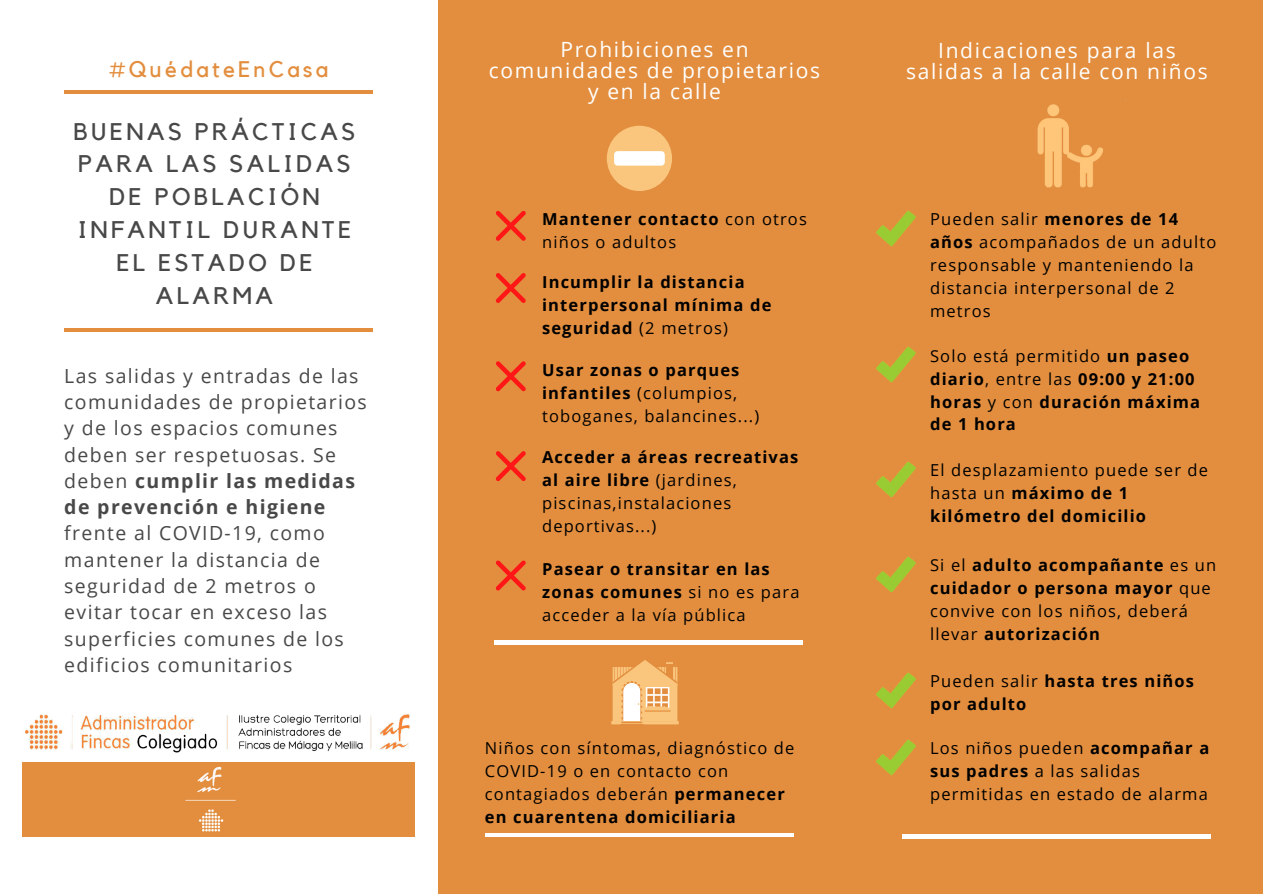
<style>
.page{position:relative;width:1263px;height:894px;background:#fff}
.page>*{position:absolute;margin:0;border:0;box-sizing:border-box;transform-origin:0 0}
.t1{font:24px/32.8px "Kollektif";letter-spacing:.14em;color:#474847;text-align:center}
.t2{font:22.5px "Kollektif";letter-spacing:.14em;color:#e38e3e}
.t3{font:21px/20.9px "Open Sans";letter-spacing:.08em;color:#fff;text-align:center}
.t4{font:19.5px/26.2px "Open Sans";letter-spacing:.07em;color:#474847}
.t5{font:16.5px/23px "Open Sans";letter-spacing:.07em;color:#000}
.t6{font:700 16.5px/23px "Open Sans";letter-spacing:.07em;color:#000}
.s1{font-weight:700}
.s2{font-weight:400}
</style>
<div class="page">
<div style="left:639px;top:0;width:386px;height:893px;background:#e38e3e"></div>
<div style="left:438px;top:0;width:386px;height:893px;background:#e38e3e"></div>
<hr style="left:64px;top:91px;width:308px;height:3px;background:#e38e3e">
<hr style="left:64px;top:328px;width:308px;height:4px;background:#e38e3e">
<img style="left:25px;top:713px;width:386px;height:40px">
<div style="left:22px;top:762px;width:393px;height:74px;background:#e38e3e"></div>
<img style="left:185px;top:766px;width:51px;height:66px">
<hr style="left:494px;top:640px;width:309px;height:4px;background:#fff">
<hr style="left:485px;top:833px;width:308px;height:3px;background:#fff">
<div style="left:877px;top:0;width:386px;height:893px;background:#e38e3e"></div>
<hr style="left:903px;top:834px;width:308px;height:4px;background:#fff">
<div style="left:607px;top:126px;width:65px;height:65px;background:#fac57d;border-radius:50%"></div>
<div style="left:614px;top:151px;width:51px;height:15px;background:#fff;border-radius:4px"></div>
<svg style="left:496px;top:361px;width:30px;height:30px"></svg>
<svg style="left:496px;top:273px;width:30px;height:30px"></svg>
<svg style="left:496px;top:451px;width:30px;height:30px"></svg>
<svg style="left:496px;top:560px;width:30px;height:30px"></svg>
<svg style="left:496px;top:211px;width:30px;height:30px"></svg>
<svg style="left:611px;top:660px;width:68px;height:65px"></svg>
<img style="left:1037px;top:99px;width:89px;height:89px">
<img style="left:877px;top:210px;width:38px;height:37px">
<img style="left:877px;top:346px;width:38px;height:37px">
<img style="left:877px;top:461px;width:38px;height:37px">
<img style="left:877px;top:556px;width:38px;height:37px">
<img style="left:877px;top:672px;width:38px;height:37px">
<img style="left:877px;top:739px;width:38px;height:37px">
<h2 class="t2" style="left:109px;top:58px;width:221px">#QuédateEnCasa</h2>
<h1 class="t1" style="left:74px;top:116px;width:283px">BUENAS PRÁCTICAS<br>PARA LAS SALIDAS<br>DE POBLACIÓN<br>INFANTIL DURANTE<br>EL ESTADO DE<br>ALARMA</h1>
<p class="t4" style="left:64px;top:362px;width:304px">Las salidas y entradas de las comunidades de propietarios y de los espacios comunes deben ser respetuosas. Se deben <span class="s1">cumplir las medidas de prevención e higiene</span></p>
<p class="t4" style="left:64px;top:519px;width:281px">frente al COVID-19, como mantener la distancia de seguridad de 2 metros o evitar tocar en exceso las superficies comunes de los edificios comunitarios</p>
<p class="t3" style="left:489px;top:38px;width:333px">Prohibiciones en comunidades de propietarios y en la calle</p>
<p class="t3" style="left:906px;top:39px;width:303px">Indicaciones para las salidas a la calle con niños</p>
<p class="t5" style="left:542px;top:207px;width:266px"><span class="s1">Mantener contacto</span> con otros niños o adultos</p>
<p class="t6" style="left:542px;top:270px;width:231px">Incumplir la distancia interpersonal mínima de seguridad <span class="s2">(2 metros)</span></p>
<p class="t5" style="left:542px;top:358px;width:219px"><span class="s1">Usar zonas o parques infantiles</span> (columpios, toboganes, balancines...)</p>
<p class="t5" style="left:542px;top:445px;width:258px"><span class="s1">Acceder a áreas recreativas al aire libre</span> (jardines, piscinas,instalaciones deportivas...)</p>
<p class="t6" style="left:542px;top:557px;width:259px">Pasear o transitar en las zonas comunes <span class="s2">si no es para acceder a la vía pública</span></p>
<p class="t5" style="left:485px;top:735px;width:311px">Niños con síntomas, diagnóstico de<br>COVID-19 o en contacto con contagiados deberán <span class="s1">permanecer en cuarentena domiciliaria</span></p>
<p class="t5" style="left:930px;top:207px;width:288px">Pueden salir <span class="s1">menores de 14 años</span> acompañados de un adulto responsable y manteniendo la distancia interpersonal de 2 metros</p>
<p class="t6" style="left:930px;top:343px;width:272px"><span class="s2">Solo está permitido</span> un paseo diario<span class="s2">, entre las</span> 09:00 y 21:00 horas <span class="s2">y con</span> duración máxima de 1 hora</p>
<p class="t5" style="left:930px;top:458px;width:280px">El desplazamiento puede ser de hasta un <span class="s1">máximo de 1 kilómetro del domicilio</span></p>
<p class="t6" style="left:930px;top:553px;width:288px"><span class="s2">Si el</span> adulto acompañante <span class="s2">es un </span>cuidador o persona mayor <span class="s2">que convive con los niños, deberá llevar</span> autorización</p>
<p class="t6" style="left:930px;top:669px;width:265px"><span class="s2">Pueden salir</span> hasta tres niños por adulto</p>
<p class="t5" style="left:930px;top:736px;width:281px">Los niños pueden <span class="s1">acompañar a sus padres</span> a las salidas permitidas en estado de alarma</p>
</div>
